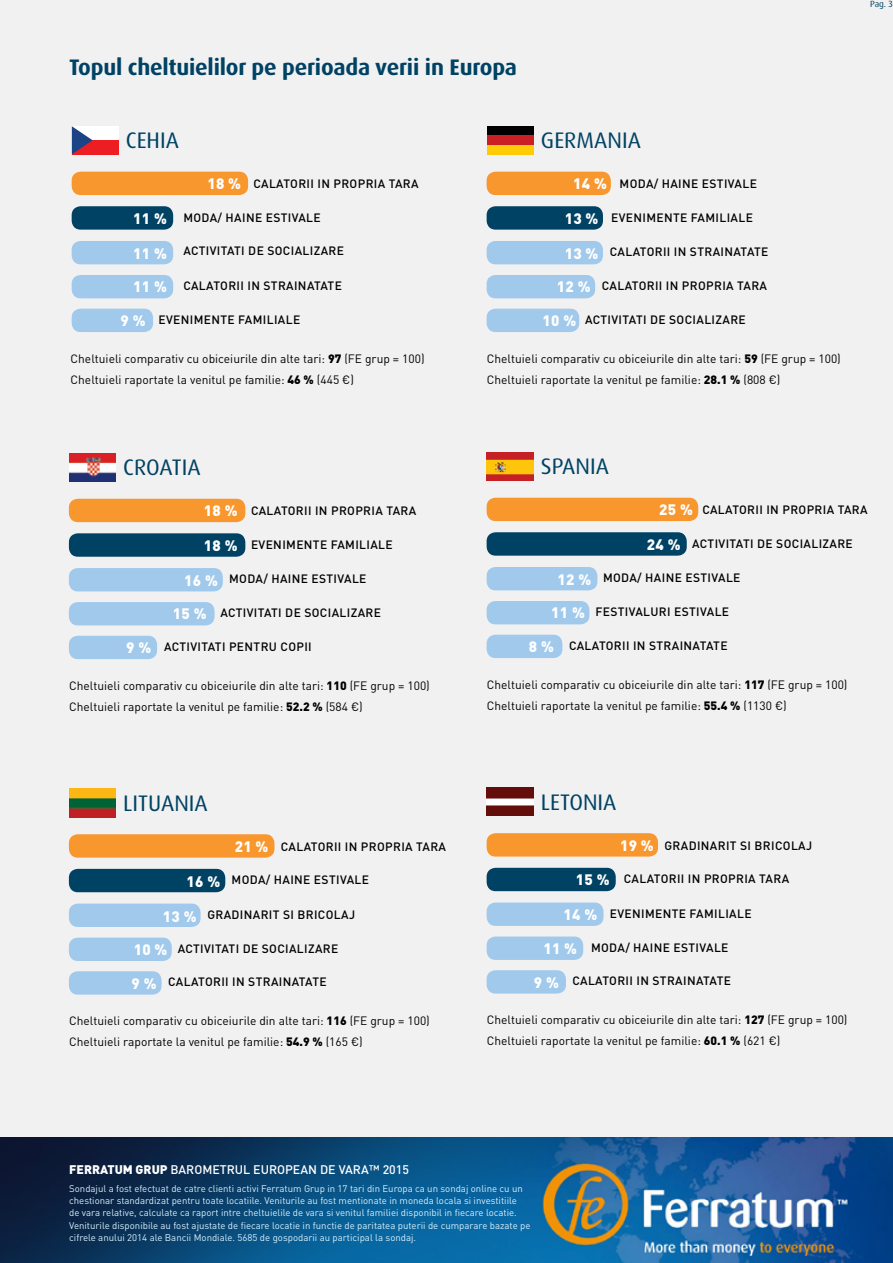
<style>
.page{position:relative;width:893px;height:1263px;background:#f1f1f2}
.page>*{position:absolute;margin:0;border:0;box-sizing:border-box;transform-origin:0 0}
.t1{font:22.5px "Dax Pro";color:#004263}
.t2{font:700 22.5px "Dax Pro";letter-spacing:-.01em;color:#004263}
.t3{font:900 15px "DINOT";letter-spacing:.02em;color:#fff}
.t4{font:500 12.3px "DINOT";color:#fff}
.t5{font:12px/21px "DINOT";color:#000}
.t6{font:500 12px "DINOT";letter-spacing:.03em;color:#000}
.t7{font:9.6px/12.3px "DINOT";color:#d7f0fc}
.t8{font:9px "Dax Pro";color:#004263}
.s1{font-weight:900}
</style>
<div class="page">
<div style="left:72px;top:172px;width:176px;height:23px;background:#f8972d;border-radius:9px"></div>
<div style="left:487px;top:172px;width:124px;height:23px;background:#f8972d;border-radius:9px"></div>
<div style="left:487px;top:498px;width:211px;height:23px;background:#f8972d;border-radius:9px"></div>
<div style="left:487px;top:833px;width:171px;height:23px;background:#f8972d;border-radius:9px"></div>
<div style="left:69px;top:499px;width:176px;height:23px;background:#f8972d;border-radius:9px"></div>
<div style="left:69px;top:834px;width:205px;height:24px;background:#f8972d;border-radius:9px"></div>
<div style="left:72px;top:206px;width:101px;height:24px;background:#004263;border-radius:9px"></div>
<div style="left:487px;top:206px;width:116px;height:24px;background:#004263;border-radius:9px"></div>
<div style="left:487px;top:532px;width:200px;height:24px;background:#004263;border-radius:9px"></div>
<div style="left:487px;top:868px;width:129px;height:23px;background:#004263;border-radius:9px"></div>
<div style="left:69px;top:533px;width:176px;height:24px;background:#004263;border-radius:9px"></div>
<div style="left:69px;top:869px;width:156px;height:23px;background:#004263;border-radius:9px"></div>
<div style="left:72px;top:241px;width:101px;height:23px;background:#a0c9ec;border-radius:9px"></div>
<div style="left:487px;top:241px;width:116px;height:23px;background:#a0c9ec;border-radius:9px"></div>
<div style="left:487px;top:567px;width:110px;height:23px;background:#a0c9ec;border-radius:9px"></div>
<div style="left:487px;top:902px;width:116px;height:24px;background:#a0c9ec;border-radius:9px"></div>
<div style="left:69px;top:568px;width:154px;height:23px;background:#a0c9ec;border-radius:9px"></div>
<div style="left:69px;top:903px;width:132px;height:24px;background:#a0c9ec;border-radius:9px"></div>
<div style="left:72px;top:275px;width:101px;height:23px;background:#a0c9ec;border-radius:9px"></div>
<div style="left:487px;top:275px;width:108px;height:23px;background:#a0c9ec;border-radius:9px"></div>
<div style="left:487px;top:601px;width:102px;height:23px;background:#a0c9ec;border-radius:9px"></div>
<div style="left:487px;top:936px;width:96px;height:24px;background:#a0c9ec;border-radius:9px"></div>
<div style="left:69px;top:602px;width:146px;height:23px;background:#a0c9ec;border-radius:9px"></div>
<div style="left:69px;top:937px;width:103px;height:24px;background:#a0c9ec;border-radius:9px"></div>
<div style="left:72px;top:309px;width:81px;height:23px;background:#a0c9ec;border-radius:9px"></div>
<div style="left:487px;top:309px;width:92px;height:23px;background:#a0c9ec;border-radius:9px"></div>
<div style="left:487px;top:635px;width:75px;height:23px;background:#a0c9ec;border-radius:9px"></div>
<div style="left:487px;top:970px;width:79px;height:23px;background:#a0c9ec;border-radius:9px"></div>
<div style="left:69px;top:636px;width:88px;height:23px;background:#a0c9ec;border-radius:9px"></div>
<div style="left:69px;top:971px;width:93px;height:24px;background:#a0c9ec;border-radius:9px"></div>
<div style="left:72px;top:140px;width:47px;height:14px;background:#ed1d24"></div>
<div style="left:72px;top:126px;width:47px;height:14px;background:#fff"></div>
<svg style="left:72px;top:126px;width:21px;height:28px"></svg>
<div style="left:487px;top:126px;width:47px;height:10px;background:#000"></div>
<div style="left:487px;top:136px;width:47px;height:9px;background:#c91f25"></div>
<div style="left:487px;top:145px;width:47px;height:9px;background:#ffcb05"></div>
<img style="left:487px;top:452px;width:40px;height:28px">
<img style="left:527px;top:452px;width:7px;height:28px">
<img style="left:487px;top:788px;width:47px;height:28px">
<img style="left:69px;top:453px;width:47px;height:28px">
<img style="left:69px;top:789px;width:47px;height:28px">
<img style="left:0;top:1137px;width:893px;height:126px">
<h1 class="t2" style="left:69px;top:52px;width:450px">Topul cheltuielilor pe perioada verii in Europa</h1>
<h1 class="t1" style="left:126px;top:126px;width:55px">CEHIA</h1>
<h1 class="t1" style="left:541px;top:126px;width:101px">GERMANIA</h1>
<p class="t3" style="left:207px;top:174px;width:35px">18 %</p>
<p class="t3" style="left:573px;top:174px;width:35px">14 %</p>
<p class="t6" style="left:253px;top:176px;width:167px">CALATORII IN PROPRIA TARA</p>
<p class="t6" style="left:620px;top:176px;width:139px">MODA/ HAINE ESTIVALE</p>
<p class="t6" style="left:183px;top:209px;width:139px">MODA/ HAINE ESTIVALE</p>
<p class="t3" style="left:133px;top:208px;width:35px">11 %</p>
<p class="t3" style="left:565px;top:208px;width:35px">13 %</p>
<p class="t6" style="left:611px;top:209px;width:143px">EVENIMENTE FAMILIALE</p>
<p class="t6" style="left:183px;top:242px;width:162px">ACTIVITATI DE SOCIALIZARE</p>
<p class="t3" style="left:133px;top:243px;width:35px">11 %</p>
<p class="t3" style="left:565px;top:243px;width:35px">13 %</p>
<p class="t6" style="left:610px;top:243px;width:160px">CALATORII IN STRAINATATE</p>
<p class="t3" style="left:133px;top:276px;width:35px">11 %</p>
<p class="t3" style="left:557px;top:276px;width:35px">12 %</p>
<p class="t6" style="left:183px;top:278px;width:160px">CALATORII IN STRAINATATE</p>
<p class="t6" style="left:602px;top:278px;width:167px">CALATORII IN PROPRIA TARA</p>
<p class="t6" style="left:159px;top:311px;width:143px">EVENIMENTE FAMILIALE</p>
<p class="t3" style="left:121px;top:310px;width:27px">9 %</p>
<p class="t3" style="left:543px;top:310px;width:35px">10 %</p>
<p class="t6" style="left:585px;top:311px;width:162px">ACTIVITATI DE SOCIALIZARE</p>
<p class="t5" style="left:71px;top:348px;width:355px">Cheltuieli comparativ cu obiceiurile din alte tari: <span class="s1">97</span> (FE grup = 100)<br>Cheltuieli raportate la venitul pe familie: <span class="s1">46 %</span> (445 €)</p>
<h1 class="t1" style="left:123px;top:453px;width:79px">CROATIA</h1>
<p class="t5" style="left:487px;top:347px;width:355px">Cheltuieli comparativ cu obiceiurile din alte tari: <span class="s1">59</span> (FE grup = 100)<br>Cheltuieli raportate la venitul pe familie: <span class="s1">28.1 %</span> (808 €)</p>
<h1 class="t1" style="left:541px;top:452px;width:69px">SPANIA</h1>
<p class="t8" style="left:870px;top:-2px;width:24px">Pag. 3</p>
<p class="t3" style="left:204px;top:501px;width:35px">18 %</p>
<p class="t6" style="left:251px;top:503px;width:167px">CALATORII IN PROPRIA TARA</p>
<p class="t3" style="left:659px;top:500px;width:35px">25 %</p>
<p class="t6" style="left:702px;top:502px;width:167px">CALATORII IN PROPRIA TARA</p>
<p class="t3" style="left:204px;top:535px;width:35px">18 %</p>
<p class="t6" style="left:251px;top:536px;width:143px">EVENIMENTE FAMILIALE</p>
<p class="t3" style="left:647px;top:534px;width:35px">24 %</p>
<p class="t6" style="left:692px;top:535px;width:162px">ACTIVITATI DE SOCIALIZARE</p>
<p class="t3" style="left:184px;top:570px;width:35px">16 %</p>
<p class="t6" style="left:229px;top:571px;width:139px">MODA/ HAINE ESTIVALE</p>
<p class="t3" style="left:557px;top:569px;width:35px">12 %</p>
<p class="t6" style="left:603px;top:569px;width:139px">MODA/ HAINE ESTIVALE</p>
<p class="t3" style="left:173px;top:604px;width:35px">15 %</p>
<p class="t6" style="left:220px;top:605px;width:162px">ACTIVITATI DE SOCIALIZARE</p>
<p class="t3" style="left:551px;top:602px;width:35px">11 %</p>
<p class="t6" style="left:595px;top:604px;width:135px">FESTIVALURI ESTIVALE</p>
<p class="t3" style="left:126px;top:637px;width:27px">9 %</p>
<p class="t6" style="left:164px;top:638px;width:149px">ACTIVITATI PENTRU COPII</p>
<p class="t3" style="left:529px;top:636px;width:27px">8 %</p>
<p class="t6" style="left:569px;top:637px;width:160px">CALATORII IN STRAINATATE</p>
<p class="t5" style="left:69px;top:674px;width:362px">Cheltuieli comparativ cu obiceiurile din alte tari: <span class="s1">110</span> (FE grup = 100)<br>Cheltuieli raportate la venitul pe familie: <span class="s1">52.2 %</span> (584 €)</p>
<p class="t5" style="left:487px;top:673px;width:362px">Cheltuieli comparativ cu obiceiurile din alte tari: <span class="s1">117</span> (FE grup = 100)<br>Cheltuieli raportate la venitul pe familie: <span class="s1">55.4 %</span> (1130 €)</p>
<h1 class="t1" style="left:123px;top:788px;width:86px">LITUANIA</h1>
<h1 class="t1" style="left:541px;top:787px;width:77px">LETONIA</h1>
<p class="t3" style="left:235px;top:836px;width:35px">21 %</p>
<p class="t6" style="left:281px;top:838px;width:167px">CALATORII IN PROPRIA TARA</p>
<p class="t3" style="left:620px;top:835px;width:35px">19 %</p>
<p class="t6" style="left:664px;top:837px;width:149px">GRADINARIT SI BRICOLAJ</p>
<p class="t3" style="left:187px;top:871px;width:35px">16 %</p>
<p class="t6" style="left:232px;top:872px;width:139px">MODA/ HAINE ESTIVALE</p>
<p class="t3" style="left:576px;top:870px;width:35px">15 %</p>
<p class="t6" style="left:624px;top:871px;width:167px">CALATORII IN PROPRIA TARA</p>
<p class="t3" style="left:163px;top:906px;width:35px">13 %</p>
<p class="t6" style="left:207px;top:906px;width:149px">GRADINARIT SI BRICOLAJ</p>
<p class="t3" style="left:564px;top:905px;width:35px">14 %</p>
<p class="t6" style="left:610px;top:905px;width:143px">EVENIMENTE FAMILIALE</p>
<p class="t3" style="left:134px;top:939px;width:35px">10 %</p>
<p class="t6" style="left:178px;top:940px;width:162px">ACTIVITATI DE SOCIALIZARE</p>
<p class="t3" style="left:543px;top:938px;width:35px">11 %</p>
<p class="t6" style="left:591px;top:939px;width:139px">MODA/ HAINE ESTIVALE</p>
<p class="t3" style="left:132px;top:973px;width:27px">9 %</p>
<p class="t6" style="left:168px;top:974px;width:160px">CALATORII IN STRAINATATE</p>
<p class="t3" style="left:534px;top:972px;width:27px">9 %</p>
<p class="t6" style="left:572px;top:973px;width:160px">CALATORII IN STRAINATATE</p>
<p class="t5" style="left:69px;top:1010px;width:362px">Cheltuieli comparativ cu obiceiurile din alte tari: <span class="s1">116</span> (FE grup = 100)<br>Cheltuieli raportate la venitul pe familie: <span class="s1">54.9 %</span> (165 €)</p>
<p class="t5" style="left:487px;top:1009px;width:362px">Cheltuieli comparativ cu obiceiurile din alte tari: <span class="s1">127</span> (FE grup = 100)<br>Cheltuieli raportate la venitul pe familie: <span class="s1">60.1 %</span> (621 €)</p>
<p class="t4" style="left:69px;top:1161px;width:341px"><span class="s1">FERRATUM GRUP</span> BAROMETRUL EUROPEAN DE VARA™ 2015</p>
<p class="t7" style="left:69px;top:1182px;width:463px">Sondajul a fost efectuat de catre clienti activi Ferratum Grup in 17 tari din Europa ca un sondaj online cu un chestionar standardizat pentru toate locatiile. Veniturile au fost mentionate in moneda locala si investitiile<br>de vara relative, calculate ca raport intre cheltuielile de vara si venitul familiei disponibil in fiecare locatie.<br>Veniturile disponibile au fost ajustate de fiecare locatie in functie de paritatea puterii de cumparare bazate pe cifrele anului 2014 ale Bancii Mondiale. 5685 de gospodarii au participal la sondaj.</p>
</div>
